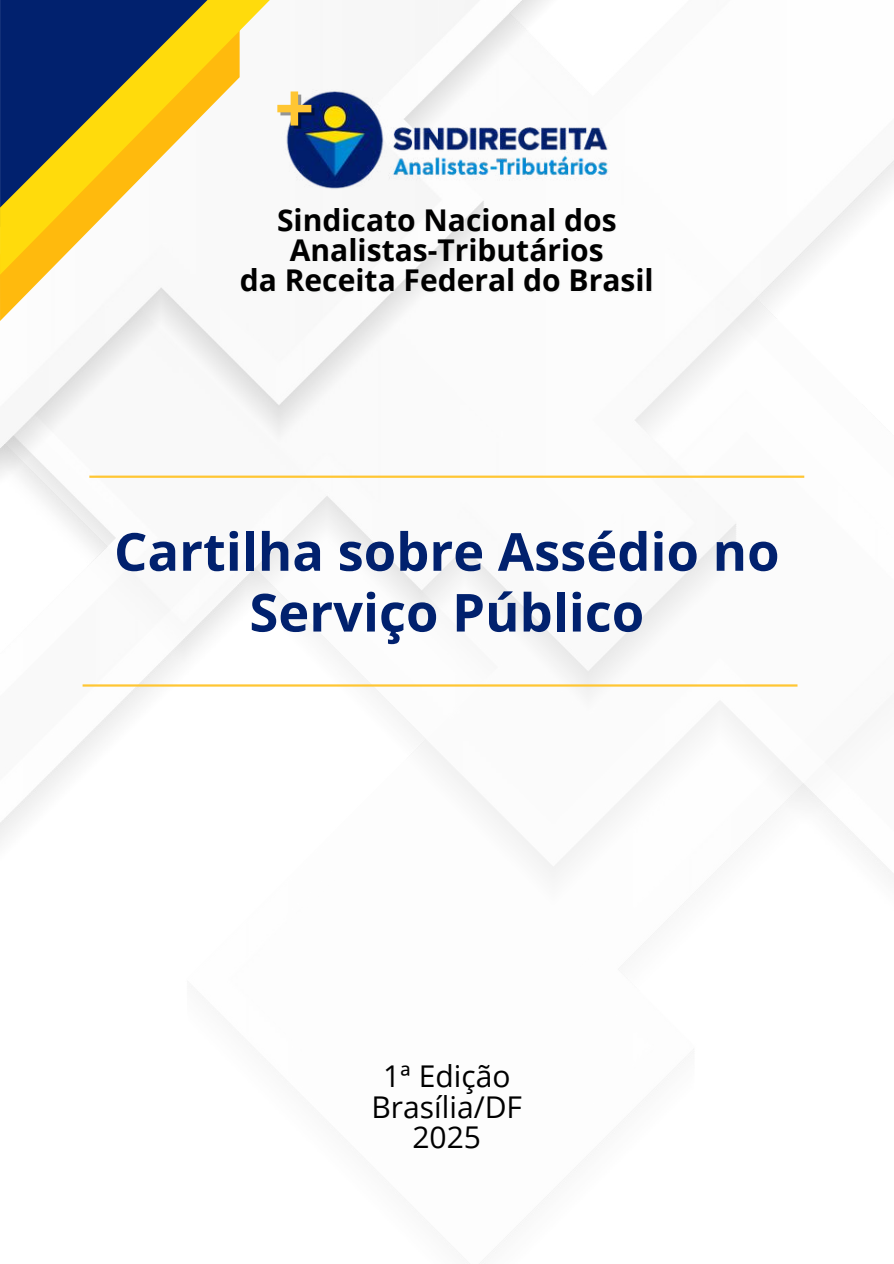
<style>
.page{position:relative;width:894px;height:1264px;background:#fff}
.page>*{position:absolute;margin:0;border:0;box-sizing:border-box;transform-origin:0 0}
.t1{font:700 70.2px "Open Sans";color:rgb(0 0 0/.4)}
.t2{font:700 52.5px/60.8px "Open Sans";color:#01216e;text-align:center}
.t3{font:700 30px/30.3px "Open Sans";color:#000;text-align:center}
.t4{font:30px/30.3px "Open Sans";color:#000;text-align:center}
</style>
<div class="page">
<img style="left:0;top:0;width:893px;height:1064px">
<img style="left:357px;top:89px;width:255px;height:102px">
<hr style="left:89px;top:475px;width:715px;height:3px;background:#ffc633">
<hr style="left:83px;top:684px;width:714px;height:2px;background:#ffc633">
<svg style="left:0;top:275px;width:239px;height:46px"></svg>
<svg style="left:272px;top:0;width:85px;height:227px"></svg>
<svg style="left:0;top:0;width:272px;height:275px"></svg>
<h1 class="t1" style="left:277px;top:61px;width:41px">+</h1>
<p class="t3" style="left:240px;top:204px;width:415px">Sindicato Nacional dos<br>Analistas-Tributários<br>da Receita Federal do Brasil</p>
<h2 class="t2" style="left:114px;top:520px;width:667px">Cartilha sobre Assédio no<br>Serviço Público</h2>
<p class="t4" style="left:371px;top:1060px;width:152px">1ª Edição<br>Brasília/DF<br>2025</p>
</div>
